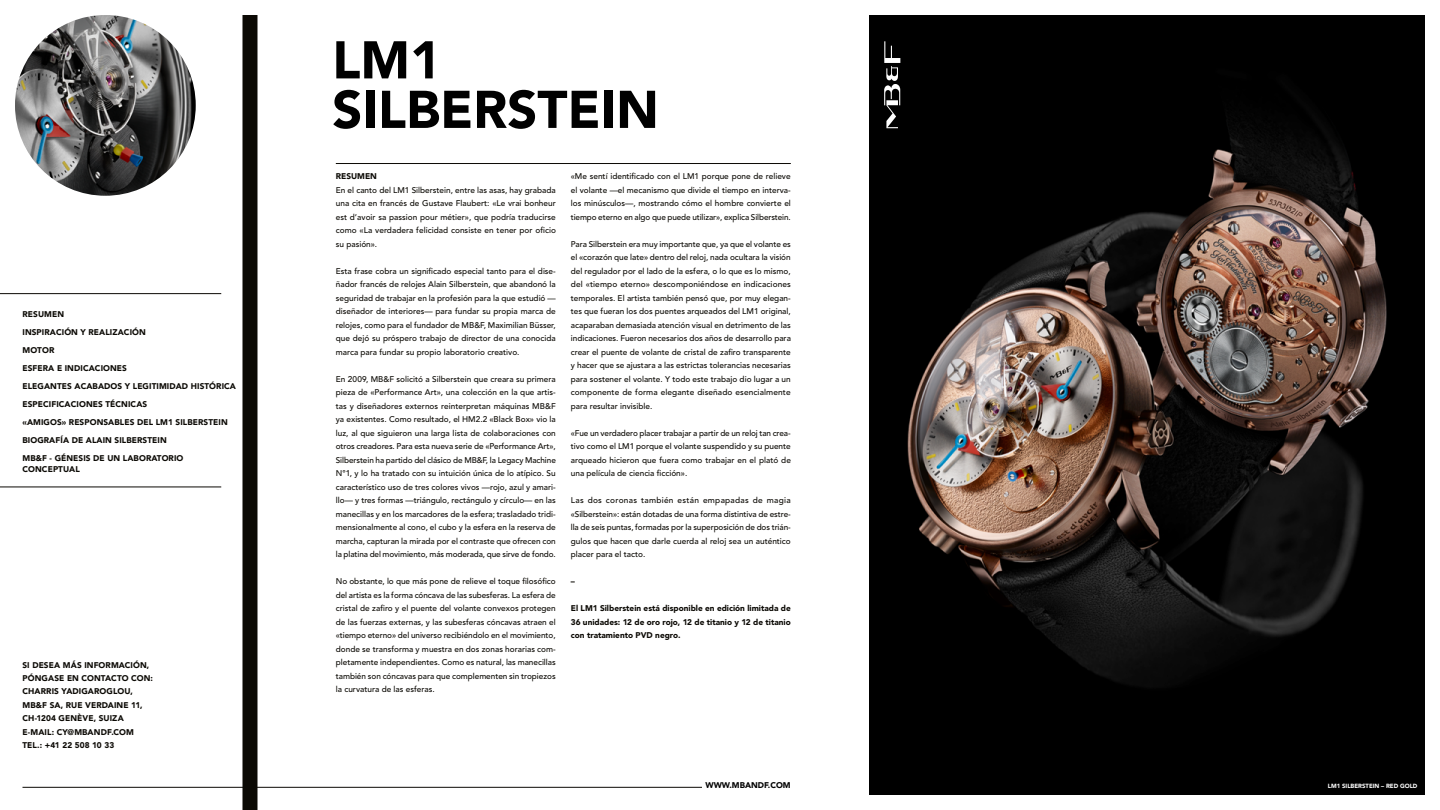
<style>
.page{position:relative;width:1440px;height:810px;background:#fff}
.page>*{position:absolute;margin:0;border:0;box-sizing:border-box;transform-origin:0 0}
.t1{font:900 52.5px/49.5px "Avenir LT Std";color:#000}
.t2{font:500 8.25px/13.5px "Avenir LT Std";color:#0b0904;text-align:justify}
.t3{font:900 8.25px/18px "Avenir LT Std";letter-spacing:.01em;color:#0b0904}
.t4{font:900 8.25px "Avenir LT Std";color:#000}
.t5{font:900 6px "Avenir LT Std";color:#fff}
</style>
<div class="page">
<hr style="left:22px;top:787px;width:680px;height:1px;background:#0b0904">
<hr style="left:336px;top:163px;width:455px;height:1px;background:#0b0904">
<img style="left:15px;top:15px;width:181px;height:181px;border-radius:90px">
<div style="left:242px;top:15px;width:15px;height:795px;background:#0b0904"></div>
<hr style="left:0;top:293px;width:221px;height:1px;background:#0b0904">
<hr style="left:0;top:487px;width:221px;height:1px;background:#0b0904">
<img style="left:869px;top:15px;width:556px;height:780px">
<svg style="left:884px;top:41px;width:16px;height:87px"></svg>
<p class="t3" style="left:22px;top:305px;width:215px">RESUMEN<br>INSPIRACIÓN Y REALIZACIÓN<br>MOTOR<br>ESFERA E INDICACIONES<br>ELEGANTES ACABADOS Y LEGITIMIDAD HISTÓRICA<br>ESPECIFICACIONES TÉCNICAS<br>«AMIGOS» RESPONSABLES DEL LM1 SILBERSTEIN<br>BIOGRAFÍA DE ALAIN SILBERSTEIN<br>MB&amp;F - GÉNESIS DE UN LABORATORIO</p>
<p class="t3" style="left:22px;top:460px;width:59px">CONCEPTUAL</p>
<p class="t3" style="left:22px;top:658px;width:132px;line-height:13.5px">SI DESEA MÁS INFORMACIÓN,<br>PÓNGASE EN CONTACTO CON:<br>CHARRIS YADIGAROGLOU,<br>MB&amp;F SA, RUE VERDAINE 11,<br>CH-1204 GENÈVE, SUIZA<br>E-MAIL: CY@MBANDF.COM<br>TEL.: +41 22 508 10 33</p>
<h1 class="t1" style="left:332px;top:35px;width:328px">LM1<br>SILBERSTEIN</h1>
<p class="t3" style="left:336px;top:167px;width:43px">RESUMEN</p>
<p class="t2" style="left:336px;top:183px;width:222px">En el canto del LM1 Silberstein, entre las asas, hay grabada una cita en francés de Gustave Flaubert: «Le vrai bonheur est d’avoir sa passion pour métier», que podría traducirse como «La verdadera felicidad consiste en tener por oficio su pasión».</p>
<p class="t2" style="left:336px;top:264px;width:222px">Esta frase cobra un significado especial tanto para el dise&shy;ñador francés de relojes Alain Silberstein, que abandonó la seguridad de trabajar en la profesión para la que estudió — diseñador de interiores— para fundar su propia marca de relojes, como para el fundador de MB&amp;F, Maximilian Büsser, que dejó su próspero trabajo de director de una conocida marca para fundar su propio laboratorio creativo.</p>
<p class="t2" style="left:336px;top:372px;width:222px">En 2009, MB&amp;F solicitó a Silberstein que creara su primera pieza de «Performance Art», una colección en la que artis&shy;tas y diseñadores externos reinterpretan máquinas MB&amp;F ya existentes. Como resultado, el HM2.2 «Black Box» vio la luz, al que siguieron una larga lista de colaboraciones con otros creadores. Para esta nueva serie de «Performance Art», Silberstein ha partido del clásico de MB&amp;F, la Legacy Machine N°1, y lo ha tratado con su intuición única de lo atípico. Su característico uso de tres colores vivos —rojo, azul y amari&shy;llo— y tres formas —triángulo, rectángulo y círculo— en las manecillas y en los marcadores de la esfera; trasladado tridi&shy;mensionalmente al cono, el cubo y la esfera en la reserva de marcha, capturan la mirada por el contraste que ofrecen con la platina del movimiento, más moderada, que sirve de fondo.</p>
<p class="t2" style="left:336px;top:575px;width:222px">No obstante, lo que más pone de relieve el toque filosófico del artista es la forma cóncava de las subesferas. La esfera de cristal de zafiro y el puente del volante convexos protegen de las fuerzas externas, y las subesferas cóncavas atraen el «tiempo eterno» del universo recibiéndolo en el movimiento, donde se transforma y muestra en dos zonas horarias com&shy;pletamente independientes. Como es natural, las manecillas también son cóncavas para que complementen sin tropiezos la curvatura de las esferas.</p>
<p class="t2" style="left:571px;top:170px;width:222px">«Me sentí identificado con el LM1 porque pone de relieve el volante —el mecanismo que divide el tiempo en interva&shy;los minúsculos—, mostrando cómo el hombre convierte el tiempo eterno en algo que puede utilizar», explica Silberstein.</p>
<p class="t2" style="left:571px;top:237px;width:222px">Para Silberstein era muy importante que, ya que el volante es el «corazón que late» dentro del reloj, nada ocultara la visión del regulador por el lado de la esfera, o lo que es lo mismo, del «tiempo eterno» descomponiéndose en indicaciones temporales. El artista también pensó que, por muy elegan&shy;tes que fueran los dos puentes arqueados del LM1 original, acaparaban demasiada atención visual en detrimento de las indicaciones. Fueron necesarios dos años de desarrollo para crear el puente de volante de cristal de zafiro transparente y hacer que se ajustara a las estrictas tolerancias necesarias para sostener el volante. Y todo este trabajo dio lugar a un componente de forma elegante diseñado esencialmente para resultar invisible.</p>
<p class="t2" style="left:571px;top:426px;width:222px">«Fue un verdadero placer trabajar a partir de un reloj tan crea&shy;tivo como el LM1 porque el volante suspendido y su puente arqueado hicieron que fuera como trabajar en el plató de una película de ciencia ficción».</p>
<p class="t2" style="left:571px;top:494px;width:222px">Las dos coronas también están empapadas de magia «Silberstein»: están dotadas de una forma distintiva de estre&shy;lla de seis puntas, formadas por la superposición de dos trián&shy;gulos que hacen que darle cuerda al reloj sea un auténtico placer para el tacto.</p>
<p class="t3" style="left:571px;top:572px;width:6px">–</p>
<p class="t3" style="left:571px;top:602px;width:221px;line-height:13.5px;text-align:justify">El LM1 Silberstein está disponible en edición limitada de 36 unidades: 12 de oro rojo, 12 de titanio y 12 de titanio con tratamiento PVD negro.</p>
<p class="t4" style="left:705px;top:780px;width:87px">WWW.MBANDF.COM</p>
<p class="t5" style="left:1328px;top:782px;width:91px">LM1 SILBERSTEIN – RED GOLD</p>
</div>
